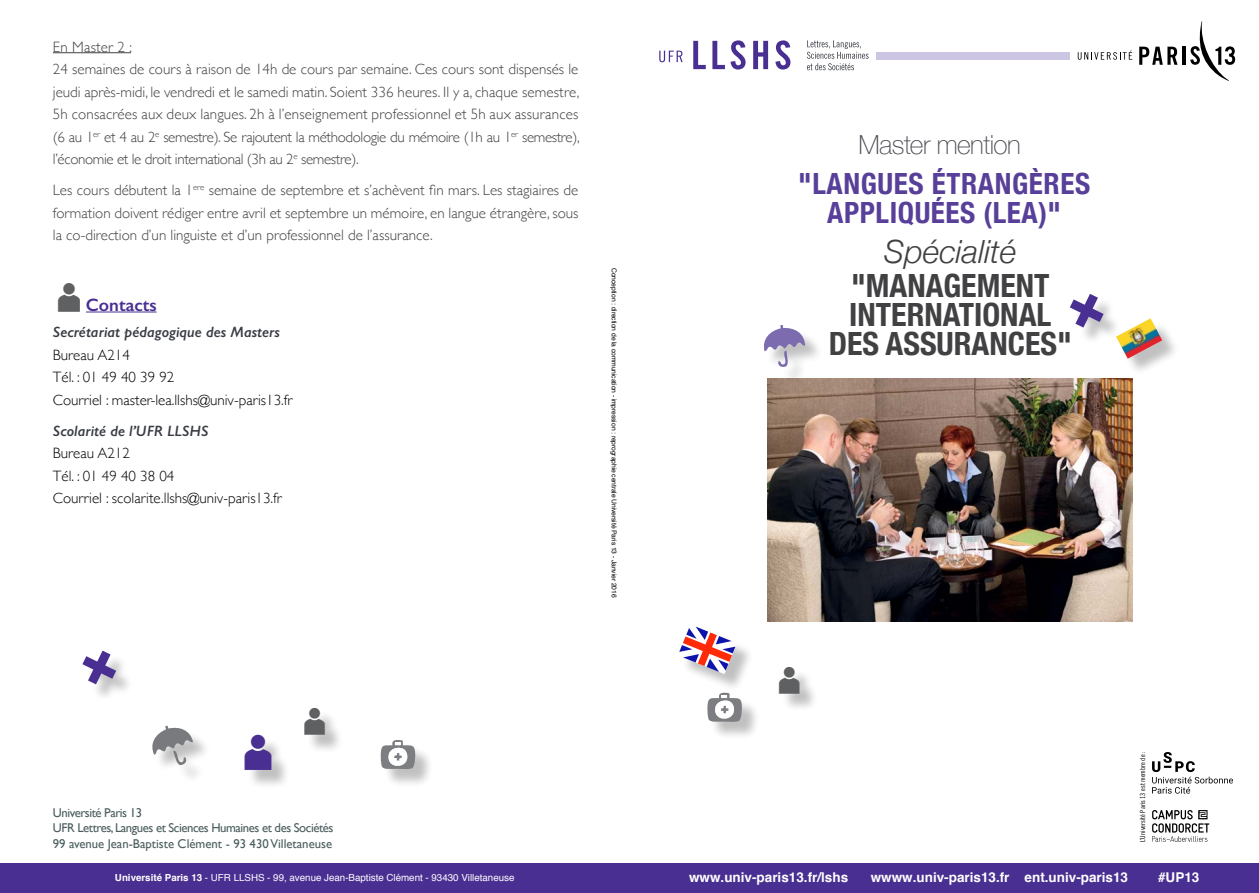
<style>
.page{position:relative;width:1259px;height:893px;background:#fff}
.page>*{position:absolute;margin:0;border:0;box-sizing:border-box;transform-origin:0 0}
.t1{font:700 condensed 31.95px/29.1px "Helvetica Neue";color:#414042;text-align:center}
.t2{font:italic 300 31.95px "Helvetica Neue";color:#414042}
.t3{font:700 condensed 29.25px/29px "Helvetica Neue";letter-spacing:.02em;color:#583f99;text-align:center}
.t4{font:100 26.25px "Helvetica Neue";letter-spacing:-.02em;color:#46484e}
.t5{font:600 18px "Gill Sans";color:#492f92}
.t6{font:300 15px/22.5px "Gill Sans";color:#414042}
.t7{font:300 15px/22.5px "Gill Sans";color:#000}
.t8{font:italic 600 15px "Gill Sans";color:#383c43}
.t9{font:700 13.5px "Helvetica";color:#fff}
.t10{font:12.75px/15.3px "Gill Sans";letter-spacing:-.035em;color:#4c5e5f}
.t11{font:9.75px "Helvetica";color:#fff}
.t12{font:7.05px "Trade Gothic Cond Eighteen";color:#000}
.t13{font:6.75px "Helvetica";letter-spacing:-.015em;color:#000}
.s1{font-weight:700}
</style>
<div class="page">
<hr style="left:53px;top:52px;width:78px;height:1px;background:#414042">
<hr style="left:86px;top:312px;width:71px;height:1px;background:#492f92">
<div style="left:0;top:864px;width:1259px;height:29px;background:#492f92"></div>
<div style="left:876px;top:52px;width:193px;height:8px;background:#cdc6e2"></div>
<hr style="left:1182px;top:47px;width:3px;height:18px;background:#000">
<svg style="left:1139px;top:47px;width:38px;height:18px"></svg>
<svg style="left:1190px;top:21px;width:45px;height:60px"></svg>
<svg style="left:1077px;top:50px;width:55px;height:10px"></svg>
<svg style="left:659px;top:51px;width:23px;height:11px"></svg>
<svg style="left:693px;top:41px;width:13px;height:28px"></svg>
<svg style="left:712px;top:40px;width:33px;height:30px"></svg>
<svg style="left:753px;top:41px;width:15px;height:28px"></svg>
<svg style="left:775px;top:40px;width:15px;height:30px"></svg>
<svg style="left:807px;top:40px;width:61px;height:30px"></svg>
<div style="left:1104px;top:540px;width:31px;height:56px;background:#000;opacity:.3"></div>
<img style="left:768px;top:379px;width:364px;height:242px">
<svg style="left:1152px;top:752px;width:81px;height:42px"></svg>
<svg style="left:1152px;top:810px;width:57px;height:32px"></svg>
<div style="left:383px;top:742px;width:51px;height:46px;background:#000;opacity:.25"></div>
<svg style="left:380px;top:740px;width:36px;height:30px"></svg>
<div style="left:710px;top:695px;width:50px;height:46px;background:#000;opacity:.25"></div>
<svg style="left:707px;top:692px;width:36px;height:31px"></svg>
<div style="left:1119px;top:321px;width:61px;height:56px;background:#000;opacity:.25"></div>
<img style="left:1119px;top:318px;width:43px;height:41px">
<div style="left:86px;top:653px;width:48px;height:49px;background:#000;opacity:.25"></div>
<svg style="left:82px;top:651px;width:34px;height:33px"></svg>
<div style="left:1073px;top:297px;width:48px;height:48px;background:#000;opacity:.25"></div>
<svg style="left:1070px;top:294px;width:33px;height:34px"></svg>
<div style="left:681px;top:627px;width:74px;height:65px;background:#000;opacity:.25"></div>
<svg style="left:679px;top:626px;width:58px;height:48px"></svg>
<div style="left:306px;top:710px;width:38px;height:43px;background:#000;opacity:.25"></div>
<div style="left:781px;top:669px;width:37px;height:43px;background:#000;opacity:.25"></div>
<div style="left:247px;top:737px;width:43px;height:52px;background:#000;opacity:.25"></div>
<div style="left:766px;top:328px;width:57px;height:57px;background:#000;opacity:.25"></div>
<svg style="left:764px;top:325px;width:41px;height:43px"></svg>
<div style="left:155px;top:728px;width:56px;height:55px;background:#000;opacity:.25"></div>
<svg style="left:152px;top:725px;width:41px;height:40px"></svg>
<svg style="left:306px;top:710px;width:19px;height:25px"></svg>
<svg style="left:781px;top:669px;width:18px;height:24px"></svg>
<svg style="left:247px;top:737px;width:25px;height:33px"></svg>
<p class="t6" style="left:53px;top:35px;width:528px">En Master 2 :<br>24 semaines de cours à raison de 14h de cours par semaine. Ces cours sont dispensés le jeudi après-midi, le vendredi et le samedi matin. Soient 336 heures. Il y a, chaque semestre, 5h consacrées aux deux langues. 2h à l’enseignement professionnel et 5h aux assurances (6 au 1<sup>er</sup> et 4 au 2<sup>e</sup> semestre). Se rajoutent la méthodologie du mémoire (1h au 1<sup>er</sup> semestre), l’économie et le droit international (3h au 2<sup>e</sup> semestre).</p>
<p class="t6" style="left:53px;top:178px;width:527px;text-align:justify">Les cours débutent la 1<sup>ere</sup> semaine de septembre et s’achèvent fin mars. Les stagiaires de formation doivent rédiger entre avril et septembre un mémoire, en langue étrangère, sous la co-direction d’un linguiste et d’un professionnel de l’assurance.</p>
<p class="t5" style="left:86px;top:294px;width:72px">Contacts</p>
<p class="t8" style="left:53px;top:323px;width:229px">Secrétariat pédagogique des Masters</p>
<p class="t7" style="left:53px;top:343px;width:241px">Bureau A214<br>Tél. : 01 49 40 39 92<br>Courriel : master-lea.llshs@univ-paris13.fr</p>
<p class="t8" style="left:53px;top:422px;width:157px">Scolarité de l’UFR LLSHS</p>
<p class="t7" style="left:53px;top:442px;width:230px">Bureau A212<br>Tél. : 01 49 40 38 04<br>Courriel : scolarite.llshs@univ-paris13.fr</p>
<p class="t13" style="left:619px;top:268px;width:331px;rotate:90deg">Conception : direction de la communication - impression : reprographie centrale Université Paris 13 - Janvier 2016</p>
<p class="t10" style="left:53px;top:805px;width:282px">Université Paris 13<br>UFR Lettres, Langues et Sciences Humaines et des Sociétés<br>99 avenue Jean-Baptiste Clément - 93 430 Villetaneuse</p>
<h3 class="t4" style="left:858px;top:125px;width:164px">Master mention</h3>
<h2 class="t3" style="left:798px;top:167px;width:293px">"LANGUES ÉTRANGÈRES<br>APPLIQUÉES (LEA)"</h2>
<h1 class="t2" style="left:884px;top:226px;width:134px">Spécialité</h1>
<h1 class="t1" style="left:828px;top:268px;width:245px">"MANAGEMENT<br>INTERNATIONAL<br>DES ASSURANCES"</h1>
<p class="t12" style="left:1138px;top:842px;width:92px;rotate:-90deg">L’Université Paris 13 est membre de :</p>
<p class="t11" style="left:115px;top:870px;width:401px"><span class="s1">Université Paris 13</span> - UFR LLSHS - 99, avenue Jean-Baptiste Clément - 93430 Villetaneuse</p>
<p class="t9" style="left:689px;top:866px;width:161px">www.univ-paris13.fr/lshs</p>
<p class="t9" style="left:870px;top:866px;width:259px">wwww.univ-paris13.fr ent.univ-paris13</p>
<p class="t9" style="left:1158px;top:866px;width:43px">#up13</p>
</div>
